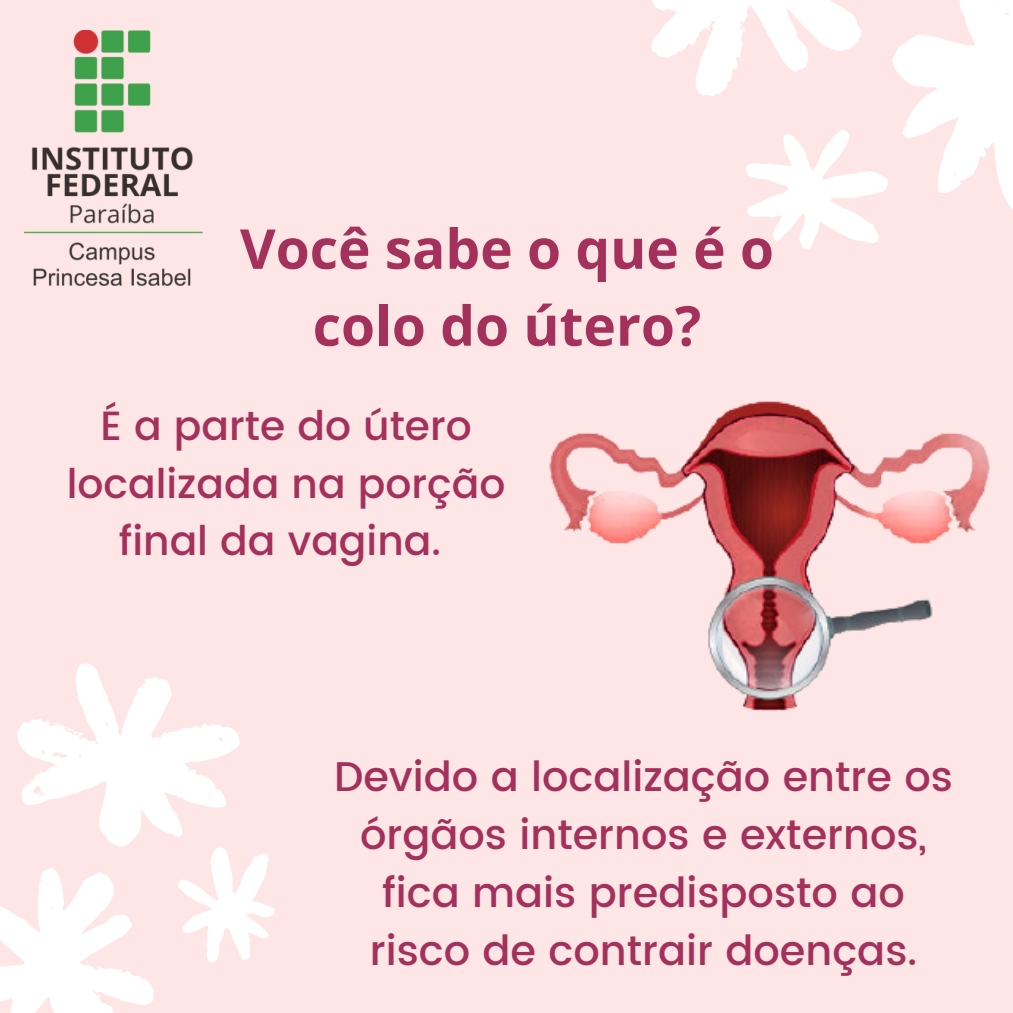
<style>
.page{position:relative;width:1013px;height:1013px;background:#fff}
.page>*{position:absolute;margin:0;border:0;box-sizing:border-box;transform-origin:0 0}
.t1{font:700 55px/76.9px "Open Sans";color:#a4305c;text-align:center}
.t2{font:500 41.38px/58px "Poppins";color:#a4305c;text-align:center}
.t3{font:500 40.75px/57.1px "Poppins";color:#a4305c;text-align:center}
</style>
<div class="page">
<div style="left:0;top:0;width:1012px;height:1012px;background:#ffe6e6"></div>
<svg style="left:0;top:868px;width:154px;height:144px"></svg>
<svg style="left:17px;top:664px;width:223px;height:183px"></svg>
<svg style="left:178px;top:847px;width:97px;height:116px"></svg>
<svg style="left:652px;top:0;width:360px;height:250px"></svg>
<img style="left:24px;top:30px;width:178px;height:255px">
<img style="left:549px;top:401px;width:441px;height:310px">
<p class="t1" style="left:240px;top:209px;width:535px">Você sabe o que é o colo do útero?</p>
<p class="t3" style="left:67px;top:398px;width:440px">É a parte do útero localizada na porção final da vagina.</p>
<p class="t2" style="left:334px;top:748px;width:620px">Devido a localização entre os órgãos internos e externos, fica mais predisposto ao risco de contrair doenças.</p>
</div>
